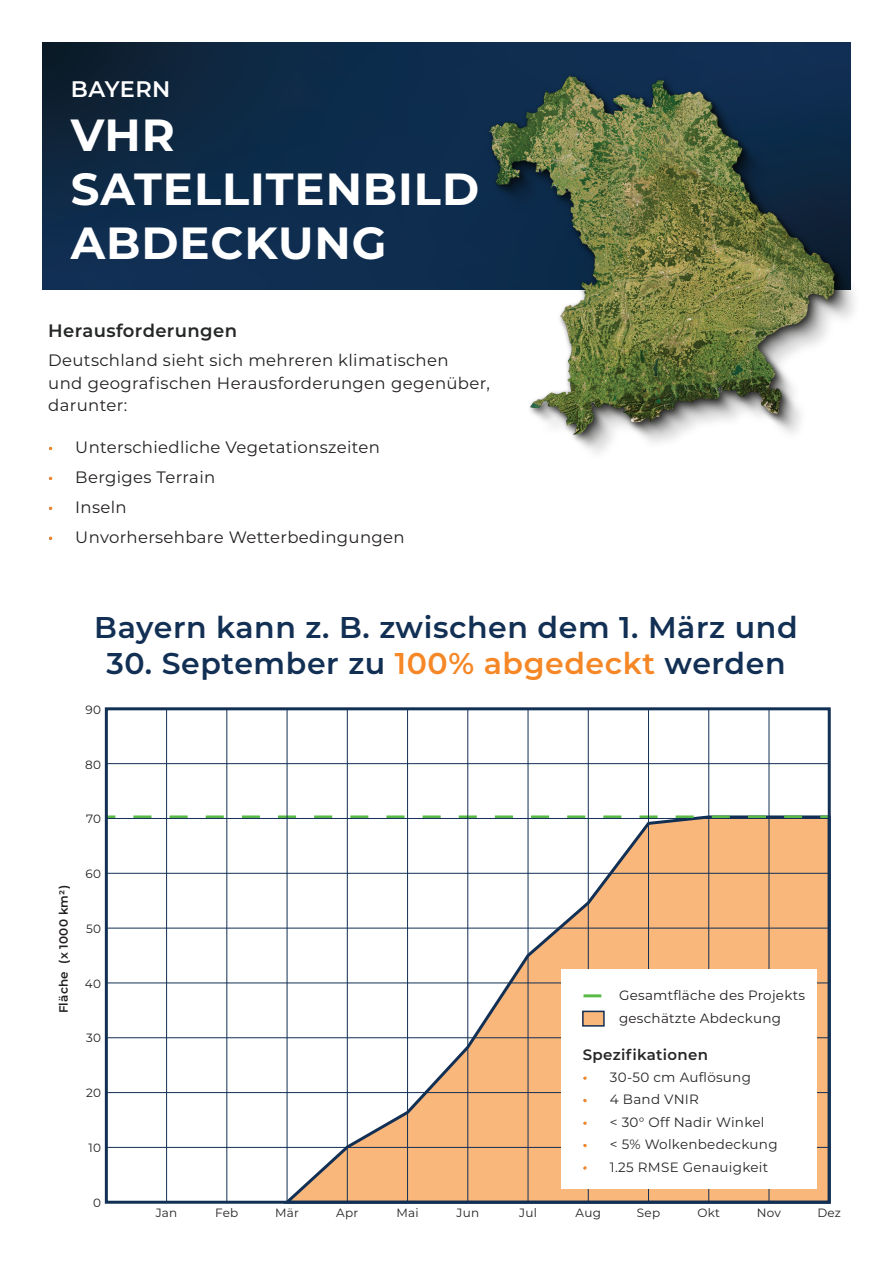
<style>
.page{position:relative;width:893px;height:1263px;background:#fff}
.page>*{position:absolute;margin:0;border:0;box-sizing:border-box;transform-origin:0 0}
.t1{font:700 45px/54px "Montserrat";letter-spacing:.02em;color:#fff}
.t2{font:600 30px "Montserrat";letter-spacing:.02em;color:#122f54}
.t3{font:600 22.5px "Montserrat";letter-spacing:.02em;color:#fff}
.t4{font:600 18px "Montserrat";letter-spacing:.02em;color:#252626}
.t5{font:16.5px/22.5px "Montserrat";letter-spacing:.02em;color:#231f20}
.t6{font:600 15px "Montserrat";letter-spacing:.02em;color:#252626}
.t7{font:13.5px "Montserrat";letter-spacing:.02em;color:#252626}
.t8{font:13.5px/22.5px "Montserrat";letter-spacing:.02em;color:#231f20}
.t9{font:12px "Montserrat";letter-spacing:.02em;color:#231f20}
.t10{font:600 12px "Montserrat";letter-spacing:.02em;color:#231f20}
.s1{color:#f58726}
</style>
<div class="page">
<img style="left:42px;top:42px;width:812px;height:437px">
<svg style="left:49px;top:536px;width:3px;height:4px"></svg>
<svg style="left:283px;top:814px;width:544px;height:386px"></svg>
<svg style="left:109px;top:815px;width:6px;height:3px"></svg>
<svg style="left:133px;top:815px;width:678px;height:3px"></svg>
<svg style="left:820px;top:815px;width:7px;height:3px"></svg>
<div style="left:105px;top:707px;width:726px;height:497px;border:3px solid #122f54"></div>
<hr style="left:106px;top:1147px;width:723px;height:1px;background:#122f54">
<hr style="left:106px;top:1092px;width:723px;height:1px;background:#122f54">
<hr style="left:106px;top:1037px;width:723px;height:1px;background:#122f54">
<hr style="left:106px;top:982px;width:723px;height:1px;background:#122f54">
<hr style="left:106px;top:928px;width:723px;height:1px;background:#122f54">
<hr style="left:106px;top:873px;width:723px;height:1px;background:#122f54">
<hr style="left:106px;top:818px;width:723px;height:1px;background:#122f54">
<hr style="left:106px;top:763px;width:723px;height:1px;background:#122f54">
<hr style="left:769px;top:709px;width:1px;height:493px;background:#122f54">
<hr style="left:708px;top:709px;width:1px;height:493px;background:#122f54">
<hr style="left:648px;top:709px;width:1px;height:493px;background:#122f54">
<hr style="left:588px;top:709px;width:1px;height:493px;background:#122f54">
<hr style="left:528px;top:709px;width:1px;height:493px;background:#122f54">
<hr style="left:467px;top:709px;width:1px;height:493px;background:#122f54">
<hr style="left:407px;top:709px;width:1px;height:493px;background:#122f54">
<hr style="left:347px;top:709px;width:1px;height:493px;background:#122f54">
<hr style="left:287px;top:709px;width:1px;height:493px;background:#122f54">
<hr style="left:226px;top:709px;width:1px;height:493px;background:#122f54">
<hr style="left:166px;top:709px;width:1px;height:493px;background:#122f54">
<div style="left:561px;top:969px;width:256px;height:220px;background:#fff"></div>
<svg style="left:583px;top:1076px;width:4px;height:4px"></svg>
<svg style="left:583px;top:1099px;width:4px;height:3px"></svg>
<svg style="left:583px;top:1121px;width:4px;height:4px"></svg>
<svg style="left:583px;top:1144px;width:4px;height:3px"></svg>
<svg style="left:583px;top:994px;width:18px;height:3px"></svg>
<div style="left:583px;top:1011px;width:21px;height:15px;background:#f9b77c"></div>
<div style="left:582px;top:1011px;width:23px;height:16px;border:2px solid #122f54"></div>
<h3 class="t3" style="left:71px;top:73px;width:101px">BAYERN</h3>
<h1 class="t1" style="left:71px;top:106px;width:410px">VHR<br>SATELLITENBILD<br>ABDECKUNG</h1>
<p class="t4" style="left:48px;top:318px;width:190px">Herausforderungen</p>
<p class="t5" style="left:48px;top:348px;width:443px">Deutschland sieht sich mehreren klimatischen<br>und geografischen Herausforderungen gegenüber, darunter:</p>
<p class="t5" style="left:48px;top:435px;width:333px">• Unterschiedliche Vegetationszeiten</p>
<p class="t5" style="left:48px;top:465px;width:169px">• Bergiges Terrain</p>
<p class="t5" style="left:48px;top:495px;width:80px">• Inseln</p>
<p class="t5" style="left:48px;top:525px;width:358px">• Unvorhersehbare Wetterbedingungen</p>
<h2 class="t2" style="left:94px;top:606px;width:705px">Bayern kann z. B. zwischen dem 1. März und</h2>
<h2 class="t2" style="left:106px;top:642px;width:681px">30. September zu <span class="s1">100% abgedeckt</span> werden</h2>
<p class="t9" style="left:86px;top:701px;width:17px">90</p>
<p class="t9" style="left:85px;top:756px;width:17px">80</p>
<p class="t9" style="left:86px;top:811px;width:17px">70</p>
<p class="t10" style="left:55px;top:1013px;width:130px;rotate:-90deg">Fläche (x 1000 km2)</p>
<p class="t9" style="left:86px;top:866px;width:17px">60</p>
<p class="t9" style="left:86px;top:920px;width:16px">50</p>
<p class="t9" style="left:85px;top:975px;width:18px">40</p>
<p class="t9" style="left:86px;top:1030px;width:16px">30</p>
<p class="t9" style="left:86px;top:1084px;width:16px">20</p>
<p class="t9" style="left:89px;top:1139px;width:14px">10</p>
<p class="t9" style="left:93px;top:1194px;width:9px">0</p>
<p class="t8" style="left:619px;top:983px;width:188px">Gesamtfläche des Projekts geschätzte Abdeckung</p>
<p class="t6" style="left:583px;top:1044px;width:127px">Spezifikationen</p>
<p class="t7" style="left:583px;top:1068px;width:170px">• 30-50 cm Auflösung</p>
<p class="t7" style="left:583px;top:1090px;width:118px">• 4 Band VNIR</p>
<p class="t7" style="left:583px;top:1113px;width:183px">• &lt; 30° Off Nadir Winkel</p>
<p class="t7" style="left:583px;top:1135px;width:196px">• &lt; 5% Wolkenbedeckung</p>
<p class="t7" style="left:583px;top:1158px;width:187px">• 1.25 RMSE Genauigkeit</p>
<p class="t9" style="left:156px;top:1205px;width:23px">Jan</p>
<p class="t9" style="left:215px;top:1205px;width:25px">Feb</p>
<p class="t9" style="left:275px;top:1205px;width:25px">Mär</p>
<p class="t9" style="left:336px;top:1205px;width:24px">Apr</p>
<p class="t9" style="left:396px;top:1205px;width:24px">Mai</p>
<p class="t9" style="left:456px;top:1205px;width:24px">Jun</p>
<p class="t9" style="left:519px;top:1205px;width:19px">Jul</p>
<p class="t9" style="left:576px;top:1205px;width:27px">Aug</p>
<p class="t9" style="left:637px;top:1205px;width:25px">Sep</p>
<p class="t9" style="left:697px;top:1205px;width:24px">Okt</p>
<p class="t9" style="left:757px;top:1205px;width:26px">Nov</p>
<p class="t9" style="left:817px;top:1205px;width:25px">Dez</p>
</div>
